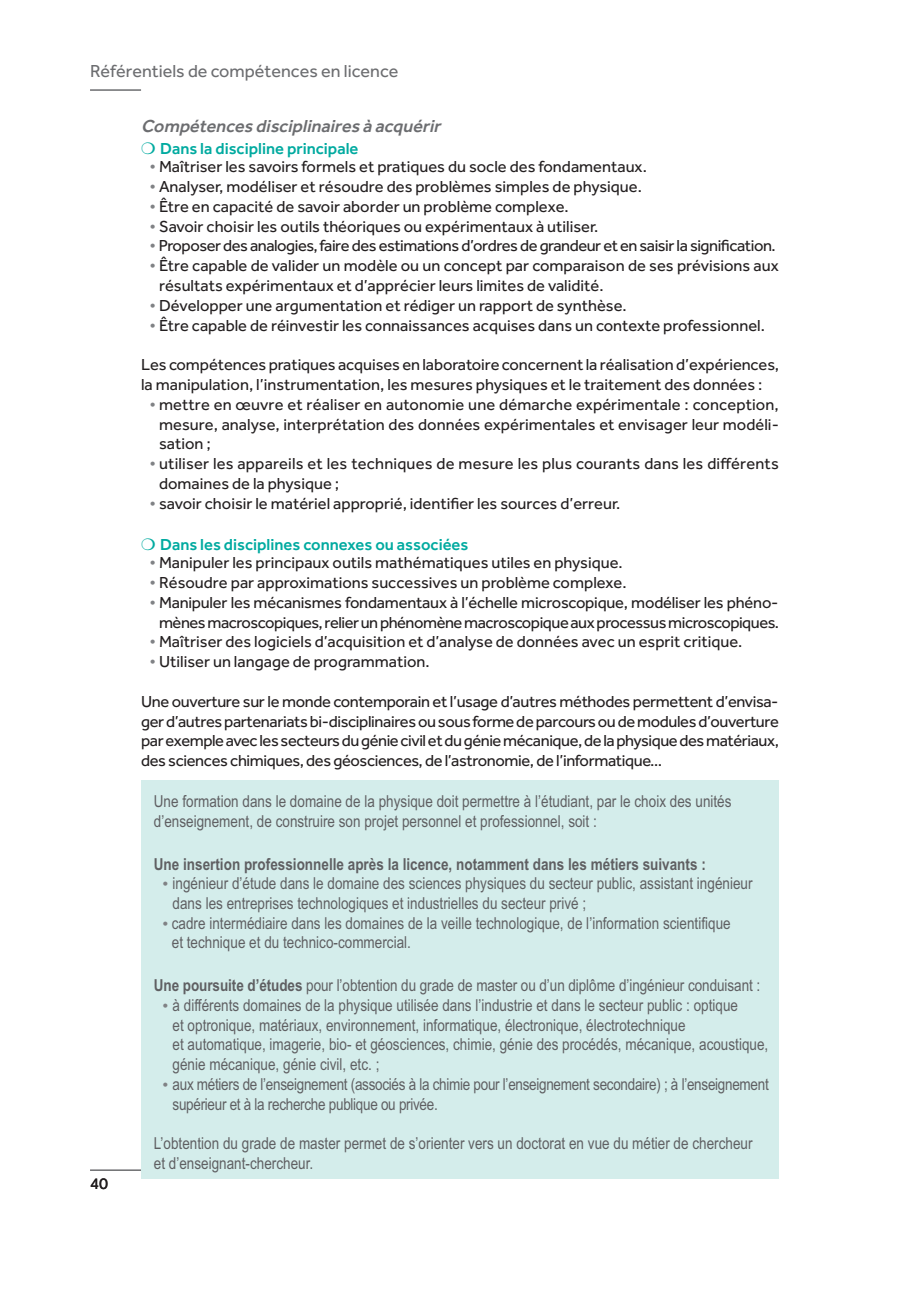
<style>
.page{position:relative;width:920px;height:1290px;background:#fff}
.page>*{position:absolute;margin:0;border:0;box-sizing:border-box;transform-origin:0 0}
.t1{font:18px "Effra";color:#6c6d70}
.t2{font:italic 500 18px "Effra";color:#6c6d70}
.t3{font:16.5px/19.8px "Effra";color:#231f20}
.t4{font:16.5px/19.8px "Arial Narrow";color:#5f5f62}
.t5{font:16.5px/19.8px "Effra";letter-spacing:-.025em;color:#231f20;text-align:center}
.t6{font:16.5px/19.8px "Arial Narrow";letter-spacing:-.02em;color:#5f5f62}
.t7{font:700 16.5px "Arial Narrow";color:#5f5f62}
.t8{font:500 16.5px "Effra";color:#00aaa0}
.s1{color:#808285}
.s2{font-family:"Effra";color:#808285}
.s3{font-weight:700}
</style>
<div class="page">
<hr style="left:90px;top:89px;width:51px;height:2px;background:#6c6d70">
<hr style="left:90px;top:1169px;width:51px;height:2px;background:#6c6d70">
<div style="left:141px;top:780px;width:638px;height:399px;background:#d4edeb"></div>
<p class="t1" style="left:90px;top:61px;width:310px">Référentiels de compétences en licence</p>
<p class="t3" style="left:90px;top:1173px;width:19px">40</p>
<p class="t2" style="left:141px;top:115px;width:305px">Compétences disciplinaires à acquérir</p>
<p class="t8" style="left:141px;top:139px;width:219px">❍ Dans la discipline principale</p>
<p class="t3" style="left:150px;top:157px;width:499px"><span class="s1">•</span> Maîtriser les savoirs formels et pratiques du socle des fondamentaux.</p>
<p class="t3" style="left:150px;top:176px;width:494px"><span class="s1">•</span> Analyser, modéliser et résoudre des problèmes simples de physique.</p>
<p class="t3" style="left:150px;top:196px;width:421px"><span class="s1">•</span> Être en capacité de savoir aborder un problème complexe.</p>
<p class="t3" style="left:150px;top:216px;width:450px"><span class="s1">•</span> Savoir choisir les outils théoriques ou expérimentaux à utiliser.</p>
<p class="t5" style="left:150px;top:236px;width:628px"><span class="s1">•</span> Proposerdes analogies,fairedesestimationsd’ordresdegrandeuretensaisirla signification.</p>
<p class="t3" style="left:159px;top:256px;width:621px;text-indent:-9px"><span class="s1">•</span> Être capable de valider un modèle ou un concept par comparaison de ses prévisions aux résultats expérimentaux et d’apprécier leurs limites de validité.</p>
<p class="t3" style="left:150px;top:295px;width:479px"><span class="s1">•</span> Développer une argumentation et rédiger un rapport de synthèse.</p>
<p class="t3" style="left:150px;top:315px;width:617px"><span class="s1">•</span> Être capable de réinvestir les connaissances acquises dans un contexte professionnel.</p>
<p class="t3" style="left:141px;top:355px;width:639px">Les compétences pratiques acquises en laboratoire concernentla réalisation d’expériences, la manipulation, l’instrumentation, les mesures physiques et le traitement des données :</p>
<p class="t3" style="left:159px;top:394px;width:621px;text-align:justify;text-indent:-9px"><span class="s1">•</span> mettre en œuvre et réaliser en autonomie une démarche expérimentale : conception, mesure, analyse, interprétation des données expérimentales et envisager leur modéli&shy;sation ;</p>
<p class="t3" style="left:159px;top:454px;width:621px;text-indent:-9px"><span class="s1">•</span> utiliser les appareils et les techniques de mesure les plus courants dans les différents domaines de la physique ;</p>
<p class="t3" style="left:150px;top:493px;width:472px"><span class="s1">•</span> savoir choisir le matériel approprié, identifier les sources d’erreur.</p>
<p class="t8" style="left:141px;top:535px;width:329px">❍ Dans les disciplines connexes ou associées</p>
<p class="t3" style="left:150px;top:553px;width:475px"><span class="s1">•</span> Manipuler les principaux outils mathématiques utiles en physique.</p>
<p class="t3" style="left:150px;top:572px;width:479px"><span class="s1">•</span> Résoudre par approximations successives un problème complexe.</p>
<p class="t5" style="left:150px;top:592px;width:631px"><span class="s1">•</span> Manipuler les mécanismes fondamentaux à l’échelle microscopique, modéliser les phéno&shy;mènesmacroscopiques,relierunphénomènemacroscopiqueauxprocessusmicroscopiques.</p>
<p class="t3" style="left:150px;top:632px;width:594px"><span class="s1">•</span> Maîtriser des logiciels d’acquisition et d’analyse de données avec un esprit critique.</p>
<p class="t3" style="left:150px;top:652px;width:282px"><span class="s1">•</span> Utiliser un langage de programmation.</p>
<p class="t3" style="left:141px;top:691px;width:639px;text-align:justify">Une ouverture sur le monde contemporain et l’usage d’autres méthodes permettent d’envisa&shy;gerd’autrespartenariatsbi-disciplinairesousousformedeparcoursoudemodulesd’ouverture parexempleaveclessecteursdugénieciviletdugéniemécanique,delaphysiquedesmatériaux, des sciences chimiques, des géosciences, de l’astronomie, de l’informatique…</p>
<p class="t4" style="left:154px;top:791px;width:579px">Une formation dans le domaine de la physique doit permettre à l’étudiant, par le choix des unités d’enseignement, de construire son projet personnel et professionnel, soit :</p>
<p class="t7" style="left:154px;top:854px;width:553px">Une insertion professionnelle après la licence, notamment dans les métiers suivants :</p>
<p class="t4" style="left:173px;top:873px;width:581px;text-indent:-10px"><span class="s2">•</span> ingénieur d’étude dans le domaine des sciences physiques du secteur public, assistant ingénieur dans les entreprises technologiques et industrielles du secteur privé ;</p>
<p class="t4" style="left:172px;top:913px;width:560px;text-indent:-9px"><span class="s2">•</span> cadre intermédiaire dans les domaines de la veille technologique, de l’information scientifique et technique et du technico-commercial.</p>
<p class="t4" style="left:154px;top:976px;width:608px"><span class="s3">Une poursuite d’études</span> pour l’obtention du grade de master ou d’un diplôme d’ingénieur conduisant :</p>
<p class="t4" style="left:173px;top:995px;width:597px;text-indent:-10px"><span class="s2">•</span> à différents domaines de la physique utilisée dans l’industrie et dans le secteur public : optique<br>et optronique, matériaux, environnement, informatique, électronique, électrotechnique<br>et automatique, imagerie, bio- et géosciences, chimie, génie des procédés, mécanique, acoustique, génie mécanique, génie civil, etc. ;</p>
<p class="t6" style="left:173px;top:1074px;width:598px;text-indent:-10px"><span class="s2">•</span> aux métiers de l’enseignement (associés à la chimie pour l’enseignement secondaire) ; à l’enseignement supérieur et à la recherche publique ou privée.</p>
<p class="t4" style="left:154px;top:1134px;width:600px">L’obtention du grade de master permet de s’orienter vers un doctorat en vue du métier de chercheur et d’enseignant-chercheur.</p>
</div>
